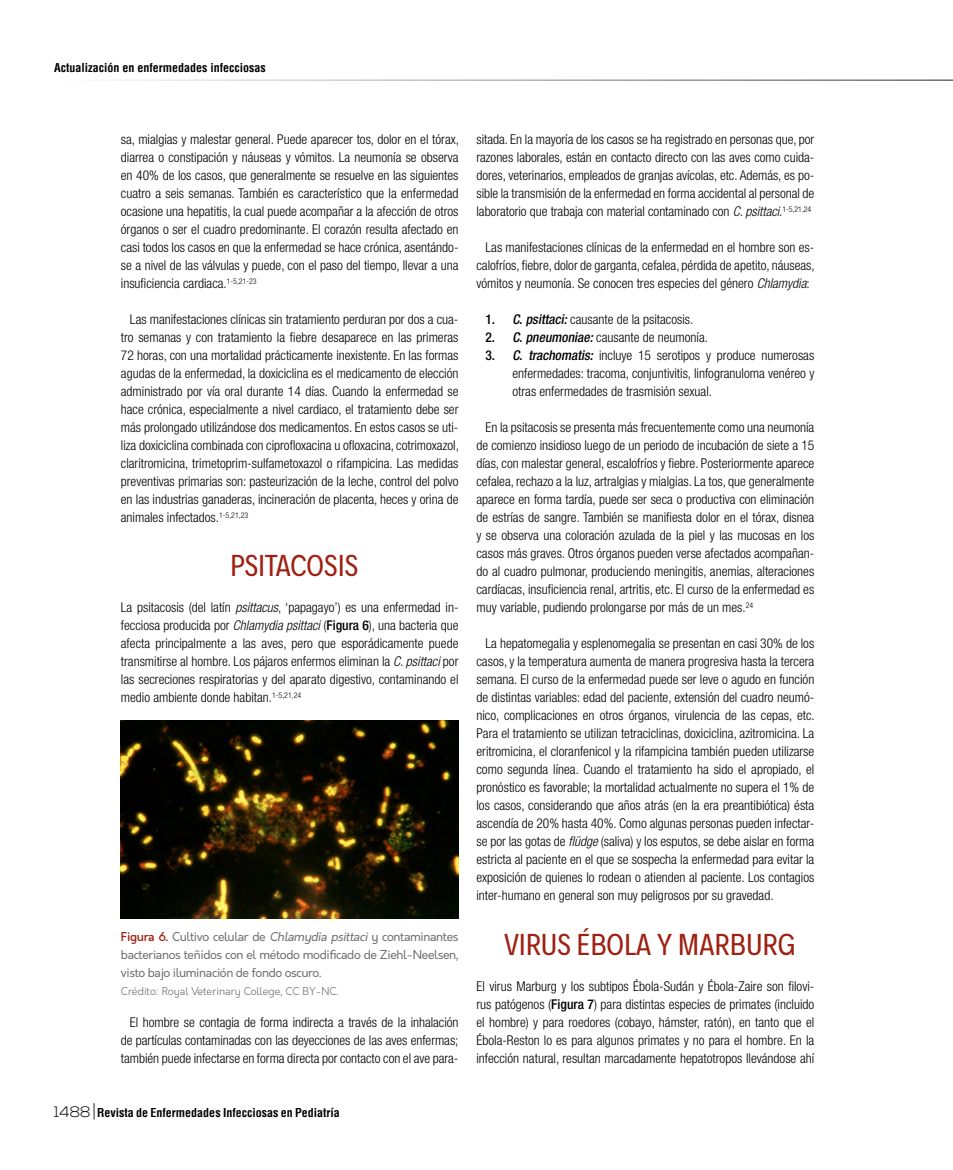
<style>
.page{position:relative;width:953px;height:1170px;background:#fff}
.page>*{position:absolute;margin:0;border:0;box-sizing:border-box;transform-origin:0 0}
.t1{font:27px "Decalotype";color:#9e2112}
.t2{font:300 condensed 13.5px/18px "Helvetica Neue";color:#000;text-align:justify}
.t3{font:12px/18px "Orkney";letter-spacing:-.03em;color:#6d6e71;text-align:justify}
.t4{font:700 condensed 12px "Helvetica";color:#000}
.t5{font:300 10.5px "Orkney";color:#6d6e71}
.s1{font-style:italic}
.s2{font-weight:500}
.s3{font-weight:500;color:#9e2112}
.s4{font-family:"Nexa";font-weight:300;font-stretch:normal;font-size:15px}
.s5{font-weight:500;font-style:italic}
</style>
<div class="page">
<img style="left:121px;top:720px;width:337px;height:198px">
<svg style="left:93px;top:1103px;width:2px;height:16px"></svg>
<hr style="left:54px;top:79px;width:898px;height:2px;background:#6d6e71">
<p class="t4" style="left:54px;top:60px;width:213px">Actualización en enfermedades infecciosas</p>
<p class="t2" style="left:121px;top:130px;width:339px">sa, mialgias y malestar general. Puede aparecer tos, dolor en el tórax, diarrea o constipación y náuseas y vómitos. La neumonía se observa en 40% de los casos, que generalmente se resuelve en las siguientes cuatro a seis semanas. También es característico que la enfermedad ocasione una hepatitis, la cual puede acompañar a la afección de otros órganos o ser el cuadro predominante. El corazón resulta afectado en casi todos los casos en que la enfermedad se hace crónica, asentándo&shy;se a nivel de las válvulas y puede, con el paso del tiempo, llevar a una insuficiencia cardiaca.<sup>1-5,21-23</sup></p>
<p class="t2" style="left:121px;top:310px;width:339px;text-indent:9px">Las manifestaciones clínicas sin tratamiento perduran por dos a cua&shy;tro semanas y con tratamiento la fiebre desaparece en las primeras 72 horas, con una mortalidad prácticamente inexistente. En las formas agudas de la enfermedad, la doxiciclina es el medicamento de elección administrado por vía oral durante 14 días. Cuando la enfermedad se hace crónica, especialmente a nivel cardiaco, el tratamiento debe ser más prolongado utilizándose dos medicamentos. En estos casos se uti&shy;liza doxiciclina combinada con ciprofloxacina u ofloxacina, cotrimoxazol, claritromicina, trimetoprim-sulfametoxazol o rifampicina. Las medidas preventivas primarias son: pasteurización de la leche, control del polvo en las industrias ganaderas, incineración de placenta, heces y orina de animales infectados.<sup>1-5,21,23</sup></p>
<h1 class="t1" style="left:230px;top:544px;width:129px">PSITACOSIS</h1>
<p class="t2" style="left:121px;top:598px;width:339px">La psitacosis (del latín <span class="s1">psittacus</span>, ‘papagayo’) es una enfermedad in&shy;fecciosa producida por <span class="s1">Chlamydia psittaci</span> (<span class="s2">Figura 6</span>), una bacteria que afecta principalmente a las aves, pero que esporádicamente puede transmitirse al hombre. Los pájaros enfermos eliminan la <span class="s1">C. psittaci</span> por las secreciones respiratorias y del aparato digestivo, contaminando el medio ambiente donde habitan.<sup>1-5,21,24</sup></p>
<p class="t3" style="left:121px;top:927px;width:339px"><span class="s3">Figura 6.</span> Cultivo celular de <span class="s1">Chlamydia psittaci</span> y contaminantes bacterianos teñidos con el método modificado de Ziehl-Neelsen, visto bajo iluminación de fondo oscuro.</p>
<p class="t5" style="left:121px;top:984px;width:219px">Crédito: Royal Veterinary College, CC BY-NC.</p>
<p class="t2" style="left:121px;top:1012px;width:339px;text-indent:9px">El hombre se contagia de forma indirecta a través de la inhalación de partículas contaminadas con las deyecciones de las aves enfermas; también puede infectarse en forma directa por contacto con el ave para-</p>
<p class="t4" style="left:54px;top:1104px;width:287px"><span class="s4">1488</span> Revista de Enfermedades Infecciosas en Pediatría</p>
<p class="t2" style="left:476px;top:130px;width:339px">sitada. En la mayoría de los casos se ha registrado en personas que, por razones laborales, están en contacto directo con las aves como cuida&shy;dores, veterinarios, empleados de granjas avícolas, etc. Además, es po&shy;sible la transmisión de la enfermedad en forma accidental al personal de laboratorio que trabaja con material contaminado con <span class="s1">C. psittaci</span>.<sup>1-5,21,24</sup></p>
<p class="t2" style="left:476px;top:238px;width:340px;text-indent:9px">Las manifestaciones clínicas de la enfermedad en el hombre son es&shy;calofríos, fiebre, dolor de garganta, cefalea, pérdida de apetito, náuseas, vómitos y neumonía. Se conocen tres especies del género <span class="s1">Chlamydia</span>:</p>
<p class="t2" style="left:485px;top:310px;width:209px"><span class="s2">1.</span> <span class="s5">C.psittaci:</span>causante de la psitacosis.</p>
<p class="t2" style="left:485px;top:328px;width:224px"><span class="s2">2.</span> <span class="s5">C.pneumoniae:</span>causante de neumonía.</p>
<p class="t2" style="left:512px;top:346px;width:303px;text-indent:-27px"><span class="s2">3.</span> <span class="s5">C. trachomatis:</span> incluye 15 serotipos y produce numerosas enfermedades: tracoma, conjuntivitis, linfogranuloma venéreo y otras enfermedades de trasmisión sexual.</p>
<p class="t2" style="left:476px;top:418px;width:339px;text-indent:9px">En la psitacosis se presenta más frecuentemente como una neumonía de comienzo insidioso luego de un periodo de incubación de siete a 15 días, con malestar general, escalofríos y fiebre. Posteriormente aparece cefalea, rechazo a la luz, artralgias y mialgias. La tos, que generalmente aparece en forma tardía, puede ser seca o productiva con eliminación de estrías de sangre. También se manifiesta dolor en el tórax, disnea y se observa una coloración azulada de la piel y las mucosas en los casos más graves. Otros órganos pueden verse afectados acompañan&shy;do al cuadro pulmonar, produciendo meningitis, anemias, alteraciones cardíacas, insuficiencia renal, artritis, etc. El curso de la enfermedad es muy variable, pudiendo prolongarse por más de un mes.<sup>24</sup></p>
<p class="t2" style="left:476px;top:634px;width:340px;text-indent:9px">La hepatomegalia y esplenomegalia se presentan en casi 30% de los casos, y la temperatura aumenta de manera progresiva hasta la tercera semana. El curso de la enfermedad puede ser leve o agudo en función de distintas variables: edad del paciente, extensión del cuadro neumó&shy;nico, complicaciones en otros órganos, virulencia de las cepas, etc.<br>Para el tratamiento se utilizan tetraciclinas, doxiciclina, azitromicina. La eritromicina, el cloranfenicol y la rifampicina también pueden utilizarse como segunda línea. Cuando el tratamiento ha sido el apropiado, el pronóstico es favorable; la mortalidad actualmente no supera el 1% de los casos, considerando que años atrás (en la era preantibiótica) ésta ascendía de 20% hasta 40%. Como algunas personas pueden infectar&shy;se por las gotas de <span class="s1">flüdge</span> (saliva) y los esputos, se debe aislar en forma estricta al paciente en el que se sospecha la enfermedad para evitar la exposición de quienes lo rodean o atienden al paciente. Los contagios inter-humano en general son muy peligrosos por su gravedad.</p>
<h1 class="t1" style="left:504px;top:922px;width:293px">VIRUS ÉBOLA Y MARBURG</h1>
<p class="t2" style="left:476px;top:976px;width:339px">El virus Marburg y los subtipos Ébola-Sudán y Ébola-Zaire son filovi&shy;rus patógenos (<span class="s2">Figura 7</span>) para distintas especies de primates (incluido el hombre) y para roedores (cobayo, hámster, ratón), en tanto que el Ébola-Reston lo es para algunos primates y no para el hombre. En la infección natural, resultan marcadamente hepatotropos llevándose ahí</p>
</div>
